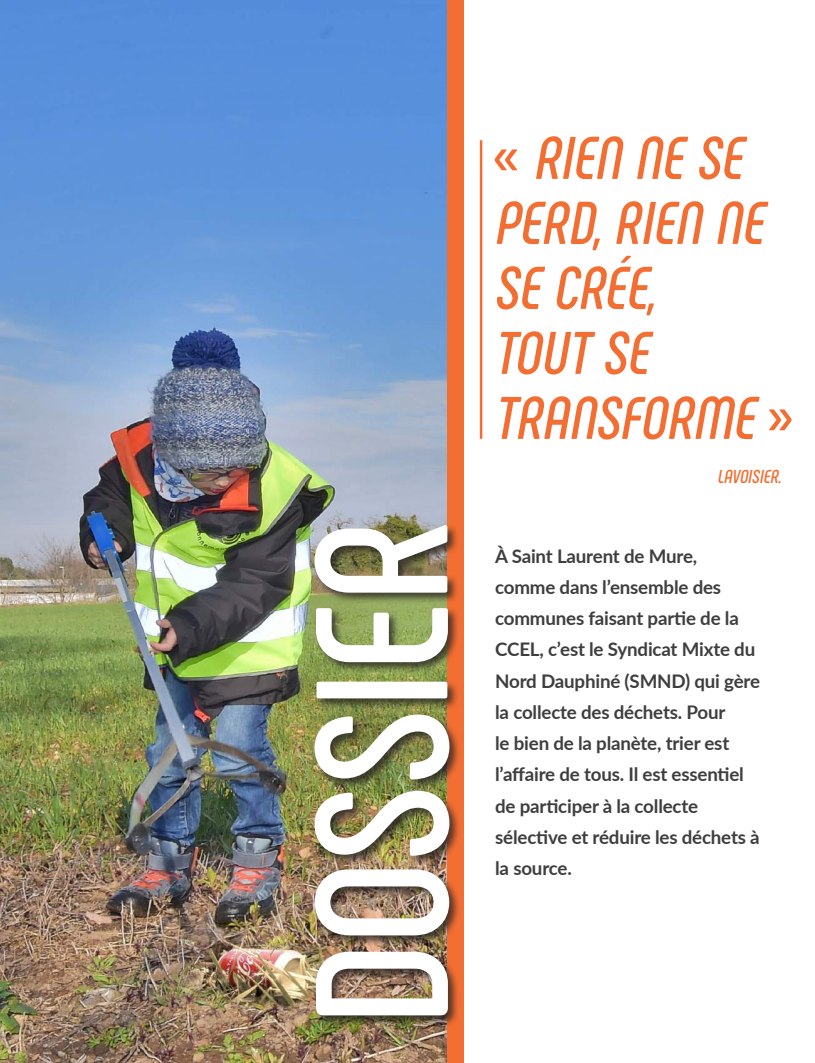
<style>
.page{position:relative;width:815px;height:1063px;background:#fff}
.page>*{position:absolute;margin:0;border:0;box-sizing:border-box;transform-origin:0 0}
.t1{font:700 186.88px "Phenomena";color:#fff}
.t2{font:italic 700 60px/65px "Phenomena";color:#f26e32}
.t3{font:700 18.75px/31.2px "Lato";letter-spacing:-.01em;color:#3e3e3f}
.t4{font:italic 700 18.75px "Phenomena";color:#f26e32}
.s1{font-style:normal}
</style>
<div class="page">
<img style="left:0;top:0;width:447px;height:1063px">
<div style="left:447px;top:0;width:17px;height:1063px;background:#f26e32"></div>
<div style="left:313px;top:524px;width:148px;height:503px;background:#231f20;opacity:.75"></div>
<hr style="left:480px;top:140px;width:2px;height:299px;background:#f26e32">
<h1 class="t1" style="left:269px;top:1027px;width:508px;rotate:-90deg">DOSSIER</h1>
<h2 class="t2" style="left:493px;top:125px;width:301px"><span class="s1">«</span> RIEN NESE<br>PERD,RIEN NE<br>SECRÉE,<br>TOUTSE<br>TRANSFORME<span class="s1">»</span></h2>
<p class="t4" style="left:717px;top:465px;width:69px">LAVOISIER.</p>
<p class="t3" style="left:495px;top:539px;width:266px">À Saint Laurent de Mure, comme dans l’ensemble des communes faisant partie de la<br>CCEL, c’est le Syndicat Mixte du<br>Nord Dauphiné (SMND) qui gère la collecte des déchets. Pour<br>le bien de la planète, trier est l’affaire de tous. Il est essentiel de participer à la collecte sélective et réduire les déchets à la source.</p>
</div>
